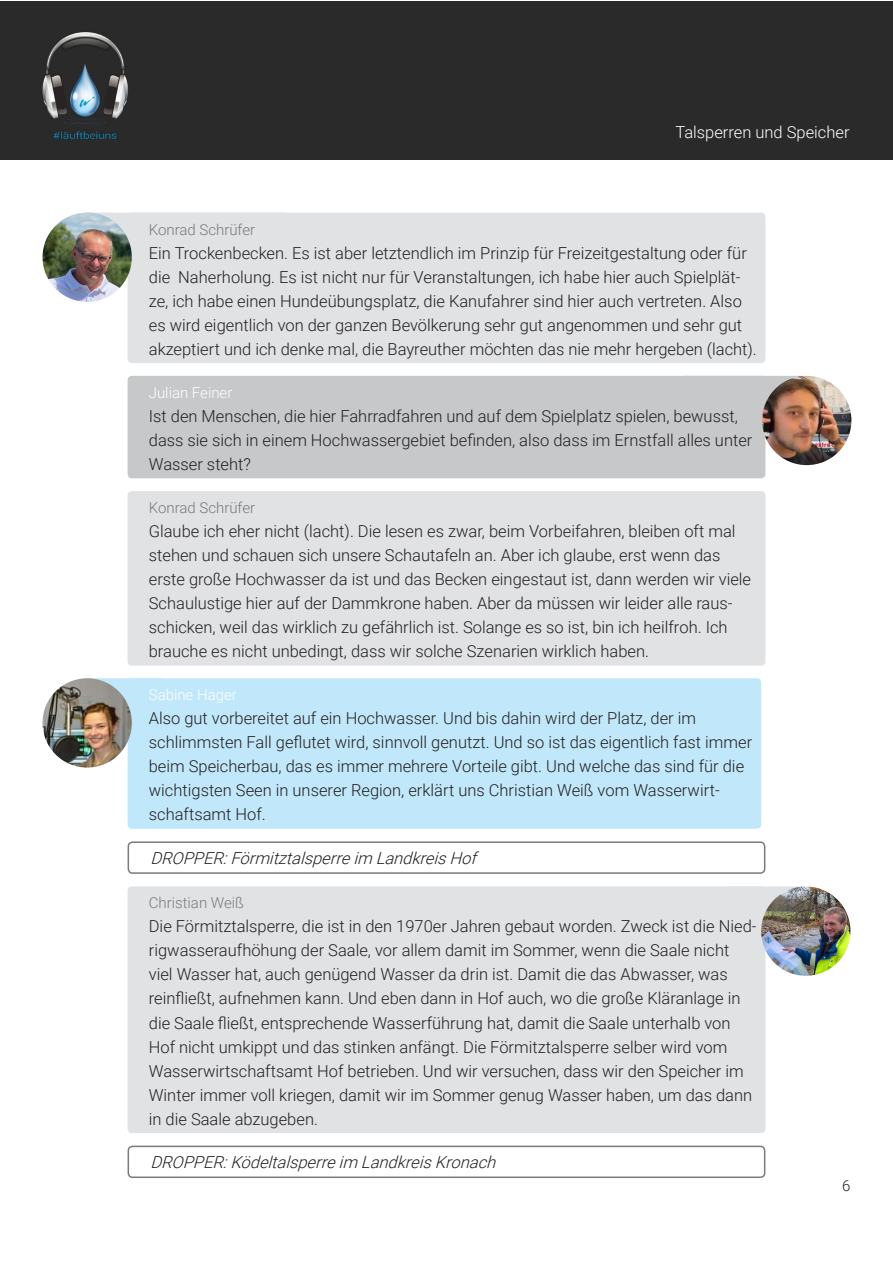
<style>
.page{position:relative;width:893px;height:1263px;background:#fff}
.page>*{position:absolute;margin:0;border:0;box-sizing:border-box;transform-origin:0 0}
.t1{font:300 16.5px/24px "Roboto";color:#231f20}
.t2{font:italic 300 16.5px "Roboto";color:#231f20}
.t3{font:300 16.5px "Roboto";color:#fff}
.t4{font:300 15px "Roboto";color:#787a7d}
.t5{font:300 15px "Roboto";color:#fff}
.t6{font:300 15px "Roboto";color:#231f20}
</style>
<div class="page">
<div style="left:0;top:1px;width:893px;height:159px;background:#2a2a2a"></div>
<img style="left:42px;top:32px;width:86px;height:107px">
<div style="left:725px;top:886px;width:82px;height:29px;background:#e1e2e4;border-radius:4px"></div>
<div style="left:83px;top:678px;width:82px;height:33px;background:#c1e8fa;border-radius:4px"></div>
<div style="left:680px;top:376px;width:127px;height:32px;background:#c7c8ca;border-radius:4px"></div>
<div style="left:128px;top:376px;width:637px;height:102px;background:#c7c8ca;border-radius:4px"></div>
<div style="left:83px;top:213px;width:205px;height:28px;background:#e1e2e4;border-radius:4px"></div>
<div style="left:128px;top:213px;width:637px;height:150px;background:#e1e2e4;border-radius:4px"></div>
<img style="left:43px;top:213px;width:89px;height:89px;border-radius:45px">
<img style="left:762px;top:376px;width:89px;height:89px;border-radius:45px">
<div style="left:128px;top:491px;width:637px;height:175px;background:#e1e2e4;border-radius:4px"></div>
<div style="left:128px;top:678px;width:633px;height:151px;background:#c1e8fa;border-radius:4px"></div>
<img style="left:43px;top:678px;width:89px;height:89px;border-radius:45px">
<div style="left:128px;top:841px;width:637px;height:33px;border:2px solid #787a7d;border-radius:4px"></div>
<div style="left:128px;top:886px;width:637px;height:247px;background:#e1e2e4;border-radius:4px"></div>
<div style="left:128px;top:1145px;width:637px;height:33px;border:2px solid #787a7d;border-radius:4px"></div>
<img style="left:761px;top:886px;width:89px;height:90px;border-radius:45px">
<p class="t3" style="left:675px;top:121px;width:176px">Talsperren und Speicher</p>
<p class="t4" style="left:149px;top:219px;width:108px">Konrad Schrüfer</p>
<p class="t1" style="left:149px;top:240px;width:610px">Ein Trockenbecken. Es ist aber letztendlich im Prinzip für Freizeitgestaltung oder für die Naherholung. Es ist nicht nur für Veranstaltungen, ich habe hier auch Spielplät&shy;ze, ich habe einen Hundeübungsplatz, die Kanufahrer sind hier auch vertreten. Also es wird eigentlich von der ganzen Bevölkerung sehr gut angenommen und sehr gut akzeptiert und ich denke mal, die Bayreuther möchten das nie mehr hergeben (lacht).</p>
<p class="t5" style="left:149px;top:382px;width:85px">Julian Feiner</p>
<p class="t1" style="left:149px;top:403px;width:605px">Ist den Menschen, die hier Fahrradfahren und auf dem Spielplatz spielen, bewusst, dass sie sich in einem Hochwassergebiet befinden, also dass im Ernstfall alles unter<br>Wasser steht?</p>
<p class="t4" style="left:149px;top:497px;width:108px">Konrad Schrüfer</p>
<p class="t1" style="left:149px;top:519px;width:604px">Glaube ich eher nicht (lacht). Die lesen es zwar, beim Vorbeifahren, bleiben oft mal stehen und schauen sich unsere Schautafeln an. Aber ich glaube, erst wenn das erste große Hochwasser da ist und das Becken eingestaut ist, dann werden wir viele Schaulustige hier auf der Dammkrone haben. Aber da müssen wir leider alle raus&shy;schicken, weil das wirklich zu gefährlich ist. Solange es so ist, bin ich heilfroh. Ich brauche es nicht unbedingt, dass wir solche Szenarien wirklich haben.</p>
<p class="t5" style="left:149px;top:684px;width:90px">Sabine Hager</p>
<p class="t1" style="left:149px;top:706px;width:605px">Also gut vorbereitet auf ein Hochwasser. Und bis dahin wird der Platz, der im schlimmsten Fall geflutet wird, sinnvoll genutzt. Und so ist das eigentlich fast immer beim Speicherbau, das es immer mehrere Vorteile gibt. Und welche das sind für die wichtigsten Seen in unserer Region, erklärt uns Christian Weiß vom Wasserwirt&shy;schaftsamt Hof.</p>
<p class="t2" style="left:150px;top:846px;width:333px">DROPPER:Förmitztalsperreim LandkreisHof</p>
<p class="t4" style="left:149px;top:893px;width:97px">Christian Weiß</p>
<p class="t1" style="left:149px;top:914px;width:609px">Die Förmitztalsperre, die ist in den 1970er Jahren gebaut worden. Zweck ist die Nied&shy;rigwasseraufhöhung der Saale, vor allem damit im Sommer, wenn die Saale nicht viel Wasser hat, auch genügend Wasser da drin ist. Damit die das Abwasser, was reinfließt, aufnehmen kann. Und eben dann in Hof auch, wo die große Kläranlage in die Saale fließt, entsprechende Wasserführung hat, damit die Saale unterhalb von Hof nicht umkippt und das stinken anfängt. Die Förmitztalsperre selber wird vom Wasserwirtschaftsamt Hof betrieben. Und wir versuchen, dass wir den Speicher im Winter immer voll kriegen, damit wir im Sommer genug Wasser haben, um das dann in die Saale abzugeben.</p>
<p class="t2" style="left:150px;top:1150px;width:352px">DROPPER:Ködeltalsperreim LandkreisKronach</p>
<p class="t6" style="left:842px;top:1175px;width:10px">6</p>
</div>
